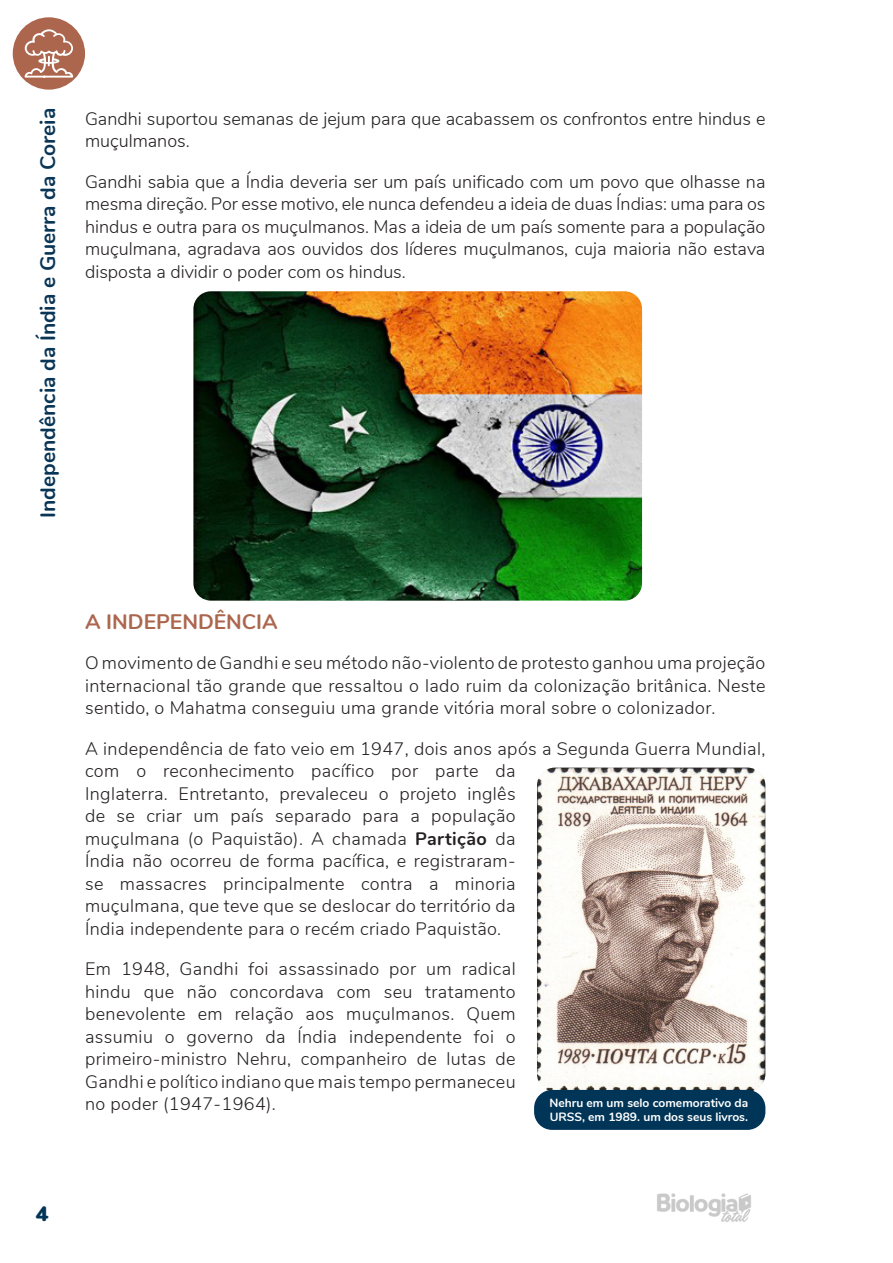
<style>
.page{position:relative;width:893px;height:1263px;background:#fff}
.page>*{position:absolute;margin:0;border:0;box-sizing:border-box;transform-origin:0 0}
.t1{font:700 21px "Nunito";color:#093556}
.TÍTULO_PEQUENO_1{font:700 21px "Nunito";color:#ac664e}
.t2{font:900 21px "Nunito";color:#003558}
.TEXTO{font:300 18px/22.5px "Nunito";letter-spacing:.02em;color:#231f20;text-align:justify}
.TEXTO-2{font:300 18px/22.5px "Nunito";color:#231f20}
.LEGENDA_IMG{font:700 12px/14.4px "Nunito";color:#fff}
.s1{font-weight:700}
</style>
<div class="page">
<img style="left:657px;top:1193px;width:94px;height:29px">
<div style="left:13px;top:17px;width:72px;height:73px;background:#ac664e;border-radius:50%"></div>
<svg style="left:25px;top:29px;width:48px;height:49px"></svg>
<img style="left:193px;top:291px;width:449px;height:310px">
<img style="left:537px;top:767px;width:228px;height:325px">
<div style="left:534px;top:1090px;width:231px;height:40px;background:#003558;border-radius:18px"></div>
<p class="t1" style="left:32px;top:518px;width:411px;rotate:-90deg">Independência da Índia e Guerra da Coreia</p>
<p class="TEXTO-2" style="left:85px;top:106px;width:682px">Gandhi suportou semanas de jejum para que acabassem os confrontos entre hindus e muçulmanos.</p>
<p class="TEXTO" style="left:85px;top:169px;width:682px">Gandhi sabia que a Índia deveria ser um país unificado com um povo que olhasse na mesma direção. Por esse motivo, ele nunca defendeu a ideia de duas Índias: uma para os hindus e outra para os muçulmanos. Mas a ideia de um país somente para a população muçulmana, agradava aos ouvidos dos líderes muçulmanos, cuja maioria não estava disposta a dividir o poder com os hindus.</p>
<p class="t2" style="left:36px;top:1198px;width:14px">4</p>
<p class="TÍTULO_PEQUENO_1" style="left:85px;top:606px;width:194px">A INDEPENDÊNCIA</p>
<p class="TEXTO" style="left:85px;top:651px;width:682px">O movimento de Gandhi e seu método não-violento de protesto ganhou uma projeção internacional tão grande que ressaltou o lado ruim da colonização britânica. Neste sentido, o Mahatma conseguiu uma grande vitória moral sobre o colonizador.</p>
<p class="TEXTO" style="left:85px;top:736px;width:682px;text-align:left">A independência de fato veio em 1947, dois anos após a Segunda Guerra Mundial, com o reconhecimento pacífico por parte da<br>Inglaterra. Entretanto, prevaleceu o projeto inglês<br>de se criar um país separado para a população<br>muçulmana (o Paquistão). A chamada <span class="s1">Partição</span> da<br>Índia não ocorreu de forma pacífica, e registraram-<br>se massacres principalmente contra a minoria<br>muçulmana, que teve que se deslocar do território da<br>Índia independente para o recém criado Paquistão.</p>
<p class="TEXTO" style="left:85px;top:957px;width:432px">Em 1948, Gandhi foi assassinado por um radical hindu que não concordava com seu tratamento benevolente em relação aos muçulmanos. Quem assumiu o governo da Índia independente foi o primeiro-ministro Nehru, companheiro de lutas de Gandhi e político indiano que mais tempo permaneceu</p>
<p class="TEXTO" style="left:85px;top:1092px;width:192px">no poder (1947-1964).</p>
<p class="LEGENDA_IMG" style="left:549px;top:1095px;width:200px">Nehru em um selo comemorativo da<br>URSS, em 1989. um dos seus livros.</p>
</div>
